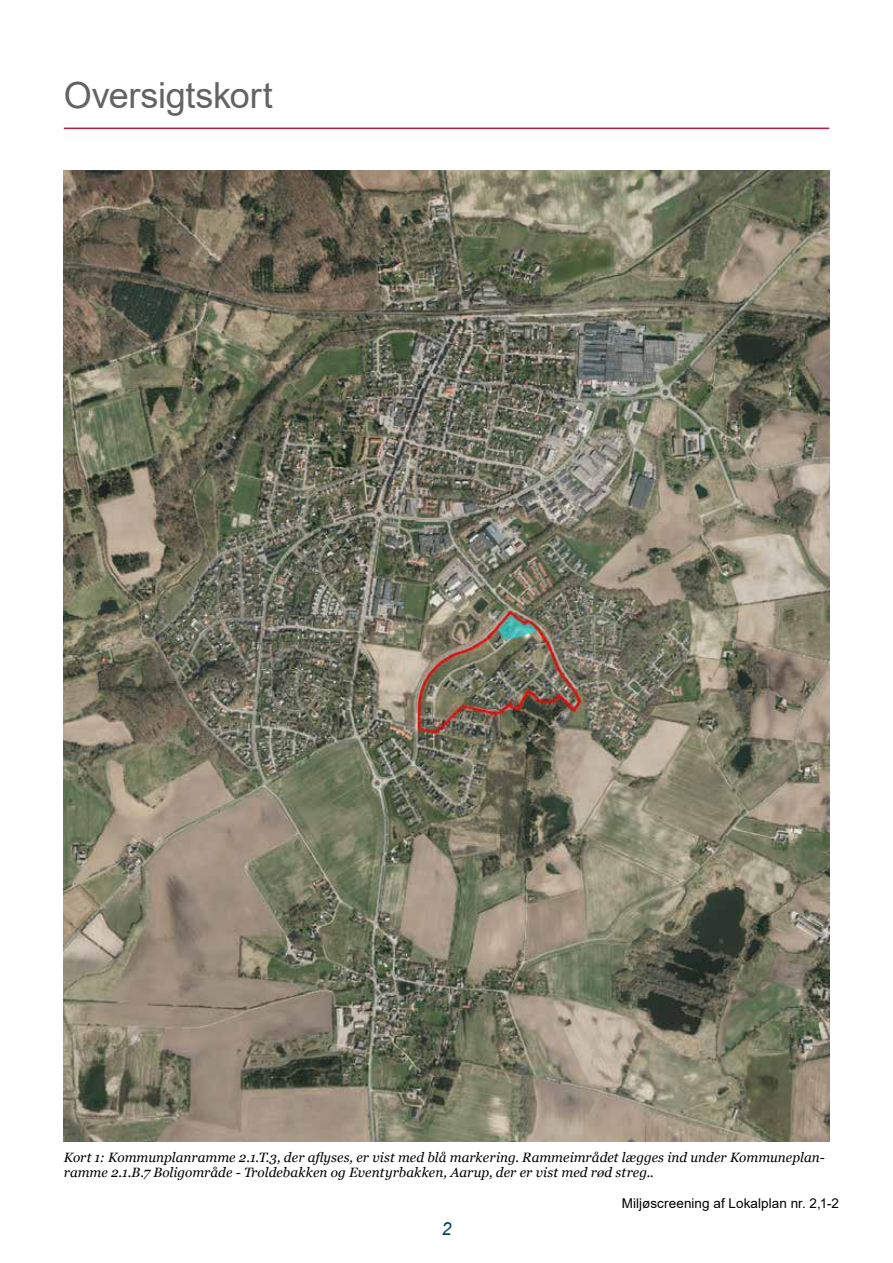
<style>
.page{position:relative;width:893px;height:1263px;background:#fff}
.page>*{position:absolute;margin:0;border:0;box-sizing:border-box;transform-origin:0 0}
.t1{font:36px "Arial";letter-spacing:-.005em;color:#646363}
.t2{font:italic 18px "Arial";color:#004177}
.t3{font:italic 13.5px/15px "Georgia";letter-spacing:.005em;color:#000}
.t4{font:13.5px "Arial";letter-spacing:.005em;color:#000}
</style>
<div class="page">
<hr style="left:64px;top:128px;width:765px;height:1px;background:#bf1b44">
<img style="left:64px;top:170px;width:765px;height:972px">
<h1 class="t1" style="left:64px;top:71px;width:210px">Oversigtskort</h1>
<p class="t3" style="left:64px;top:1149px;width:763px">Kort 1: Kommunplanramme 2.1.T.3, der aflyses, er vist med blå markering. Rammeimrådet lægges ind under Kommuneplan&shy;ramme 2.1.B.7 Boligområde - Troldebakken og Eventyrbakken, Aarup, der er vist med rød streg..</p>
<h2 class="t2" style="left:442px;top:1217px;width:12px">2</h2>
<p class="t4" style="left:622px;top:1194px;width:219px">Miljøscreening af Lokalplan nr. 2,1-2</p>
</div>
